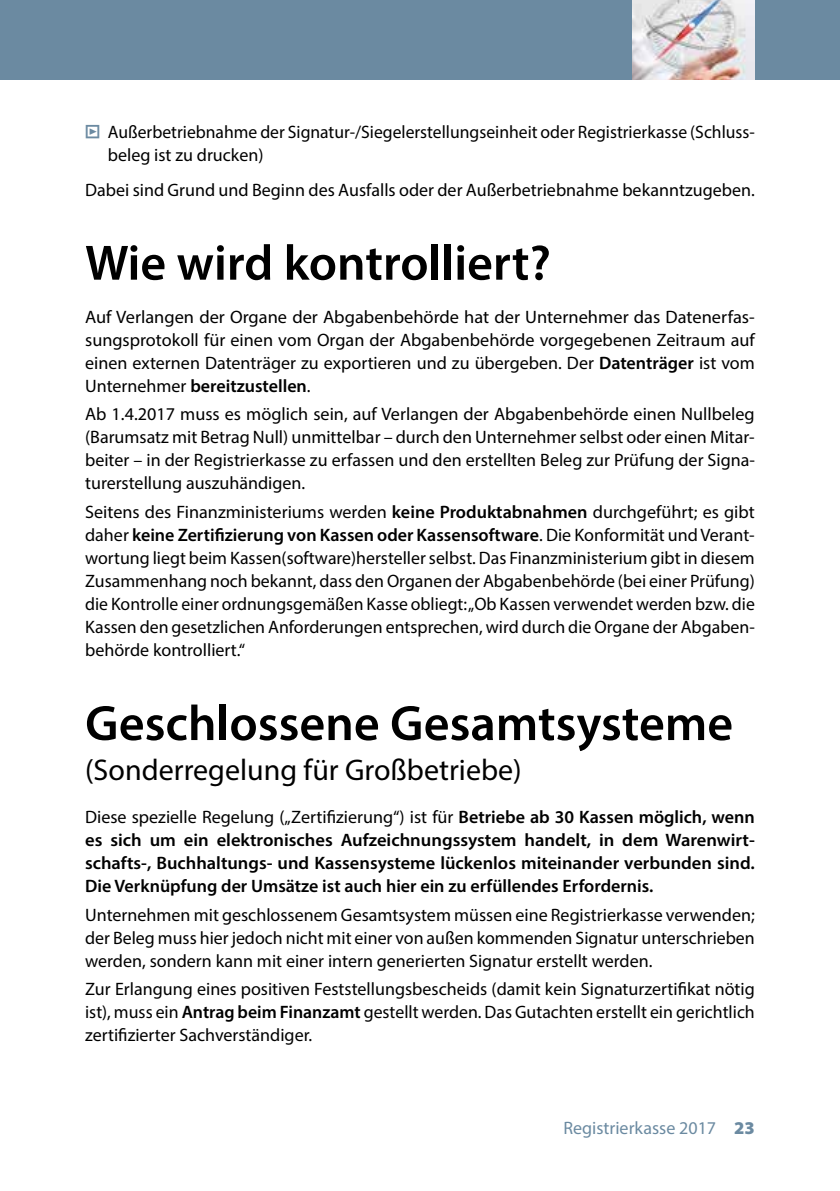
<style>
.page{position:relative;width:840px;height:1191px;background:#fff}
.page>*{position:absolute;margin:0;border:0;box-sizing:border-box;transform-origin:0 0}
.t1{font:600 50px "Myriad Pro";color:#000}
.t2{font:30px "Myriad Pro";color:#000}
.t3{font:18px/23px "Myriad Pro";color:#000;text-align:justify}
.t4{font:600 18px/23px "Myriad Pro";color:#000;text-align:justify}
.t5{font:18px "Myriad Pro";color:#6b8aa1}
.s1{font-family:"Meta OT";color:#6b8aa1}
.s2{font-weight:600}
.s3{font-weight:400}
.s4{font-weight:900}
</style>
<div class="page">
<div style="left:0;top:0;width:839px;height:79px;background:#6b8aa1"></div>
<img style="left:632px;top:0;width:122px;height:79px">
<p class="t3" style="left:108px;top:120px;width:648px;text-indent:-23px"><span class="s1">Ǜ</span> Außerbetriebnahme der Signatur-/Siegelerstellungseinheit oder Registrierkasse (Schluss&shy;beleg ist zu drucken)</p>
<p class="t3" style="left:85px;top:178px;width:670px">Dabei sind Grund und Beginn des Ausfalls oder der Außerbetriebnahme bekanntzugeben.</p>
<h1 class="t1" style="left:85px;top:231px;width:467px">Wie wird kontrolliert?</h1>
<p class="t3" style="left:85px;top:305px;width:671px">Auf Verlangen der Organe der Abgabenbehörde hat der Unternehmer das Datenerfas&shy;sungsprotokoll für einen vom Organ der Abgabenbehörde vorgegebenen Zeitraum auf einen externen Datenträger zu exportieren und zu übergeben. Der <span class="s2">Datenträger</span> ist vom Unternehmer <span class="s2">bereitzustellen</span>.</p>
<p class="t3" style="left:85px;top:402px;width:671px">Ab 1.4.2017 muss es möglich sein, auf Verlangen der Abgabenbehörde einen Nullbeleg (Barumsatz mit Betrag Null) unmittelbar – durch den Unternehmer selbst oder einen Mitar&shy;beiter – in der Registrierkasse zu erfassen und den erstellten Beleg zur Prüfung der Signa&shy;turerstellung auszuhändigen.</p>
<p class="t3" style="left:85px;top:500px;width:671px">Seitens des Finanzministeriums werden <span class="s2">keine Produktabnahmen</span> durchgeführt; es gibt daher <span class="s2">keine Zertifizierung von Kassen oder Kassensoftware</span>. Die Konformität und Verant&shy;wortung liegt beim Kassen(software)hersteller selbst. Das Finanzministerium gibt in diesem Zusammenhang noch bekannt, dass den Organen der Abgabenbehörde (bei einer Prüfung) die Kontrolle einer ordnungsgemäßen Kasse obliegt: „Ob Kassen verwendet werden bzw. die Kassen den gesetzlichen Anforderungen entsprechen, wird durch die Organe der Abgaben&shy;behörde kontrolliert.“</p>
<h1 class="t1" style="left:85px;top:691px;width:649px">Geschlossene Gesamtsysteme</h1>
<h2 class="t2" style="left:85px;top:751px;width:438px">(Sonderregelung für Großbetriebe)</h2>
<p class="t4" style="left:85px;top:805px;width:671px"><span class="s3">Diese spezielle Regelung („Zertifizierung“) ist für</span> Betriebe ab 30 Kassen möglich, wenn es sich um ein elektronisches Aufzeichnungssystem handelt, in dem Warenwirt&shy;schafts-, Buchhaltungs- und Kassensysteme lückenlos miteinander verbunden sind.<br>Die Verknüpfung der Umsätze ist auch hier ein zu erfüllendes Erfordernis.</p>
<p class="t3" style="left:85px;top:902px;width:671px">Unternehmen mit geschlossenem Gesamtsystem müssen eine Registrierkasse verwenden; der Beleg muss hier jedoch nicht mit einer von außen kommenden Signatur unterschrieben werden, sondern kann mit einer intern generierten Signatur erstellt werden.</p>
<p class="t3" style="left:85px;top:977px;width:670px">Zur Erlangung eines positiven Feststellungsbescheids (damit kein Signaturzertifikat nötig ist), muss ein <span class="s2">Antrag beim Finanzamt</span> gestellt werden. Das Gutachten erstellt ein gerichtlich zertifizierter Sachverständiger.</p>
<p class="t5" style="left:563px;top:1117px;width:193px">Registrierkasse 2017 <span class="s4">23</span></p>
</div>
